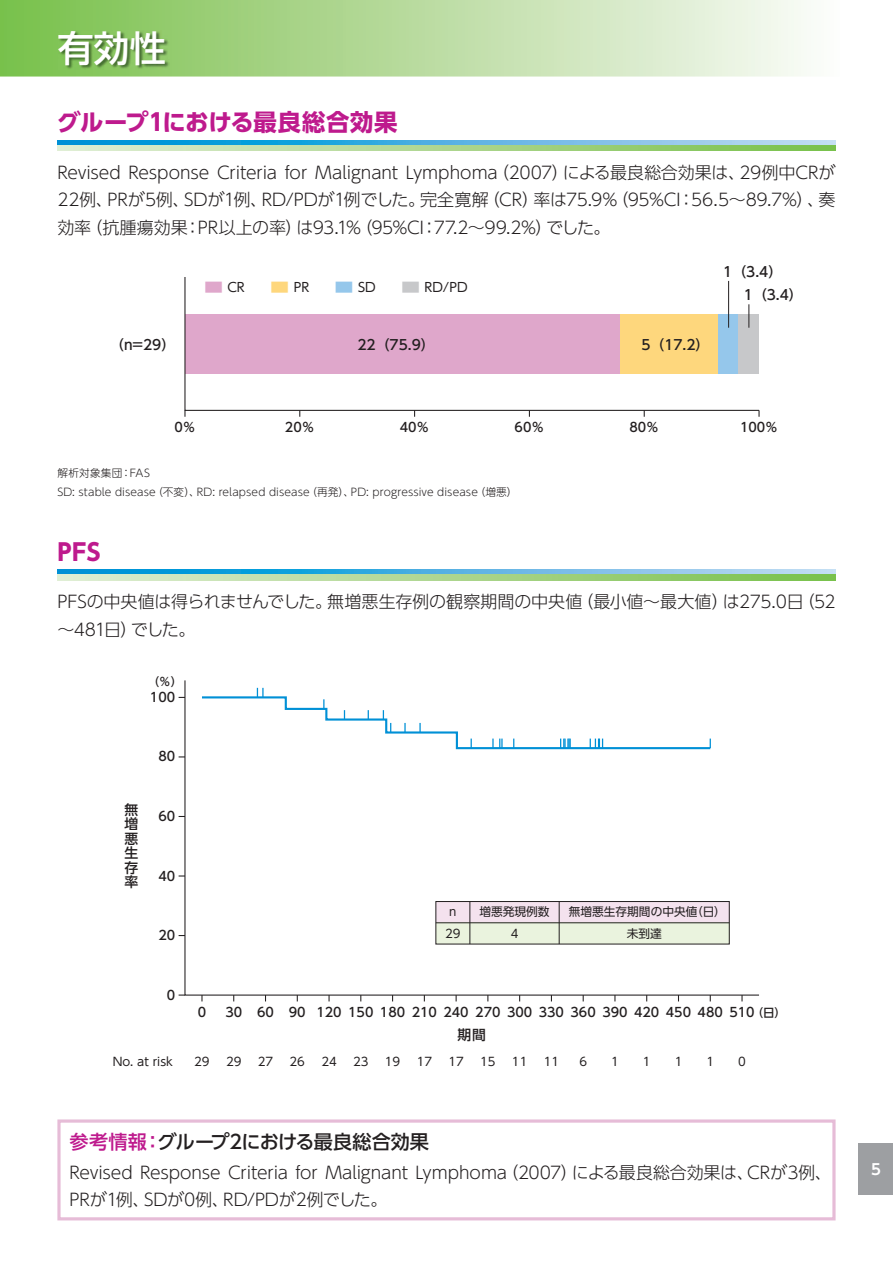
<style>
.page{position:relative;width:893px;height:1263px;background:#fff}
.page>*{position:absolute;margin:0;border:0;box-sizing:border-box;transform-origin:0 0}
.t1{font:500 36.15px "UD Shin Go Pro";color:#fff}
.t2{font:700 23.4px "UD Shin Go Pro";letter-spacing:.005em;color:#be1a8d}
.t3{font:500 19.2px "UD Shin Go Pro";color:#231f20}
.t4{font:300 16.95px/27.6px "UD Shin Go Pro";letter-spacing:-.015em;color:#231f20}
.t5{font:700 14.85px "UD Shin Go Pro De";color:#fff}
.t6{font:500 13.8px/14.5px "UD Shin Go Pro";color:#231f20}
.t7{font:500 12.75px "UD Shin Go Pro";color:#231f20}
.t8{font:12.75px "UD Shin Go Pro";color:#231f20}
.t9{font:11.7px/21.3px "UD Shin Go Pro";color:#231f20;text-align:center}
.t10{font:500 11.55px "UD Shin Go Pro";color:#231f20}
.t11{font:300 10.65px/19.2px "UD Shin Go Pro";letter-spacing:.01em;color:#231f20}
.s1{color:#dfa7cb}
.s2{color:#fed77d}
.s3{color:#95c7eb}
.s4{color:#c7c8ca}
.s5{font-size:11.55px}
.s6{color:#be1a8d}
</style>
<div class="page">
<svg style="left:0;top:0;width:804px;height:77px;background:#badda2"></svg>
<div style="left:57px;top:1119px;width:779px;height:101px;border:3px solid #e6bcd7"></div>
<div style="left:859px;top:1144px;width:34px;height:51px;background:#9d9fa2"></div>
<img style="left:58px;top:31px;width:111px;height:39px">
<svg style="left:184px;top:277px;width:575px;height:134px"></svg>
<svg style="left:758px;top:410px;width:2px;height:7px"></svg>
<hr style="left:728px;top:281px;width:1px;height:47px;background:#231f20">
<svg style="left:749px;top:304px;width:1px;height:24px"></svg>
<svg style="left:184px;top:680px;width:575px;height:316px"></svg>
<svg style="left:201px;top:995px;width:2px;height:6px"></svg>
<svg style="left:328px;top:995px;width:2px;height:6px"></svg>
<svg style="left:741px;top:995px;width:2px;height:6px"></svg>
<svg style="left:200px;top:688px;width:512px;height:62px"></svg>
<div style="left:436px;top:901px;width:293px;height:43px;border:1px solid #231f20"></div>
<hr style="left:436px;top:922px;width:293px;height:1px;background:#231f20">
<hr style="left:470px;top:901px;width:1px;height:43px;background:#231f20">
<hr style="left:559px;top:901px;width:1px;height:43px;background:#231f20">
<svg style="left:57px;top:140px;width:779px;height:5px;background:#52b2e3"></svg>
<svg style="left:57px;top:570px;width:779px;height:5px;background:#64b9d2"></svg>
<svg style="left:57px;top:145px;width:779px;height:6px;background:#acd68f"></svg>
<svg style="left:57px;top:575px;width:779px;height:5px;background:#acd68f"></svg>
<h1 class="t1" style="left:57px;top:19px;width:110px">有効性</h1>
<h2 class="t2" style="left:57px;top:103px;width:342px">グループ1における最良総合効果</h2>
<p class="t4" style="left:57px;top:158px;width:780px;text-align:justify">Revised Response Criteria for Malignant Lymphoma（2007）による最良総合効果は、29例中CRが22例、PRが5例、SDが1例、RD/PDが1例でした。完全寛解（CR）率は75.9%（95%CI：56.5～89.7%）、奏効率（抗腫瘍効果：PR以上の率）は93.1%（95%CI：77.2～99.2%）でした。</p>
<p class="t8" style="left:204px;top:277px;width:265px"><span class="s1">■</span> CR　　<span class="s2">■</span> PR　　<span class="s3">■</span> SD　　<span class="s4">■</span> RD/PD</p>
<p class="t6" style="left:110px;top:337px;width:66px">（n=29）</p>
<p class="t6" style="left:357px;top:337px;width:79px">22（75.9）</p>
<p class="t6" style="left:641px;top:337px;width:69px">5（17.2）</p>
<p class="t6" style="left:744px;top:260px;width:60px;line-height:23.4px;text-indent:-21px">1（3.4）<br>1（3.4）</p>
<p class="t7" style="left:174px;top:417px;width:23px">0％</p>
<p class="t7" style="left:285px;top:417px;width:31px">20％</p>
<p class="t7" style="left:400px;top:417px;width:31px">40％</p>
<p class="t7" style="left:515px;top:417px;width:31px">60％</p>
<p class="t7" style="left:629px;top:417px;width:31px">80％</p>
<p class="t7" style="left:740px;top:417px;width:40px">100％</p>
<p class="t11" style="left:57px;top:463px;width:462px">解析対象集団：FAS<br>SD: stable disease（不変）、RD: relapsed disease（再発）、PD: progressive disease（増悪）</p>
<h2 class="t2" style="left:57px;top:533px;width:45px">PFS</h2>
<p class="t4" style="left:57px;top:587px;width:780px">PFSの中央値は得られませんでした。無増悪生存例の観察期間の中央値（最小値～最大値）は275.0日（52～481日）でした。</p>
<p class="t10" style="left:148px;top:672px;width:36px">（％）</p>
<p class="t7" style="left:150px;top:686px;width:27px">100</p>
<p class="t6" style="left:124px;top:802px;width:15px;text-align:justify">無増悪生存率</p>
<p class="t7" style="left:158px;top:746px;width:18px">80</p>
<p class="t7" style="left:158px;top:806px;width:18px">60</p>
<p class="t7" style="left:158px;top:865px;width:18px">40</p>
<p class="t7" style="left:158px;top:925px;width:18px">20</p>
<p class="t7" style="left:167px;top:985px;width:10px">0</p>
<p class="t9" style="left:445px;top:901px;width:17px">n<br>29</p>
<p class="t9" style="left:569px;top:901px;width:159px">無増悪生存期間の中央値（日）未到達</p>
<p class="t9" style="left:479px;top:901px;width:72px">増悪発現例数<br>4</p>
<p class="t7" style="left:507px;top:1001px;width:281px">300 330 360 390 420 450 480 510<span class="s5">（日）</span></p>
<p class="t7" style="left:198px;top:1001px;width:10px">0</p>
<p class="t7" style="left:225px;top:1001px;width:277px">30 60 90 120 150 180 210 240 270</p>
<p class="t6" style="left:457px;top:1026px;width:30px">期間</p>
<p class="t9" style="left:113px;top:1050px;width:62px">No. at risk</p>
<p class="t9" style="left:226px;top:1050px;width:17px">29</p>
<p class="t9" style="left:258px;top:1050px;width:17px">27</p>
<p class="t9" style="left:290px;top:1050px;width:17px">26</p>
<p class="t9" style="left:321px;top:1050px;width:17px">24</p>
<p class="t9" style="left:353px;top:1050px;width:17px">23</p>
<p class="t9" style="left:385px;top:1050px;width:17px">19</p>
<p class="t9" style="left:417px;top:1050px;width:17px">17</p>
<p class="t9" style="left:448px;top:1050px;width:17px">17</p>
<p class="t9" style="left:480px;top:1050px;width:17px">15</p>
<p class="t9" style="left:512px;top:1050px;width:17px">11</p>
<p class="t9" style="left:544px;top:1050px;width:17px">11</p>
<p class="t9" style="left:579px;top:1050px;width:9px">6</p>
<p class="t9" style="left:611px;top:1050px;width:9px">1</p>
<p class="t9" style="left:643px;top:1050px;width:9px">1</p>
<p class="t9" style="left:675px;top:1050px;width:9px">1</p>
<p class="t9" style="left:706px;top:1050px;width:9px">1</p>
<p class="t9" style="left:738px;top:1050px;width:9px">0</p>
<p class="t9" style="left:194px;top:1050px;width:17px">29</p>
<p class="t3" style="left:70px;top:1125px;width:361px"><span class="s6">参考情報：</span>グループ2における最良総合効果</p>
<p class="t4" style="left:70px;top:1158px;width:764px">Revised Response Criteria for Malignant Lymphoma（2007）による最良総合効果は、CRが3例、<br>PRが1例、SDが0例、RD/PDが2例でした。</p>
<p class="t5" style="left:871px;top:1157px;width:11px">5</p>
</div>
